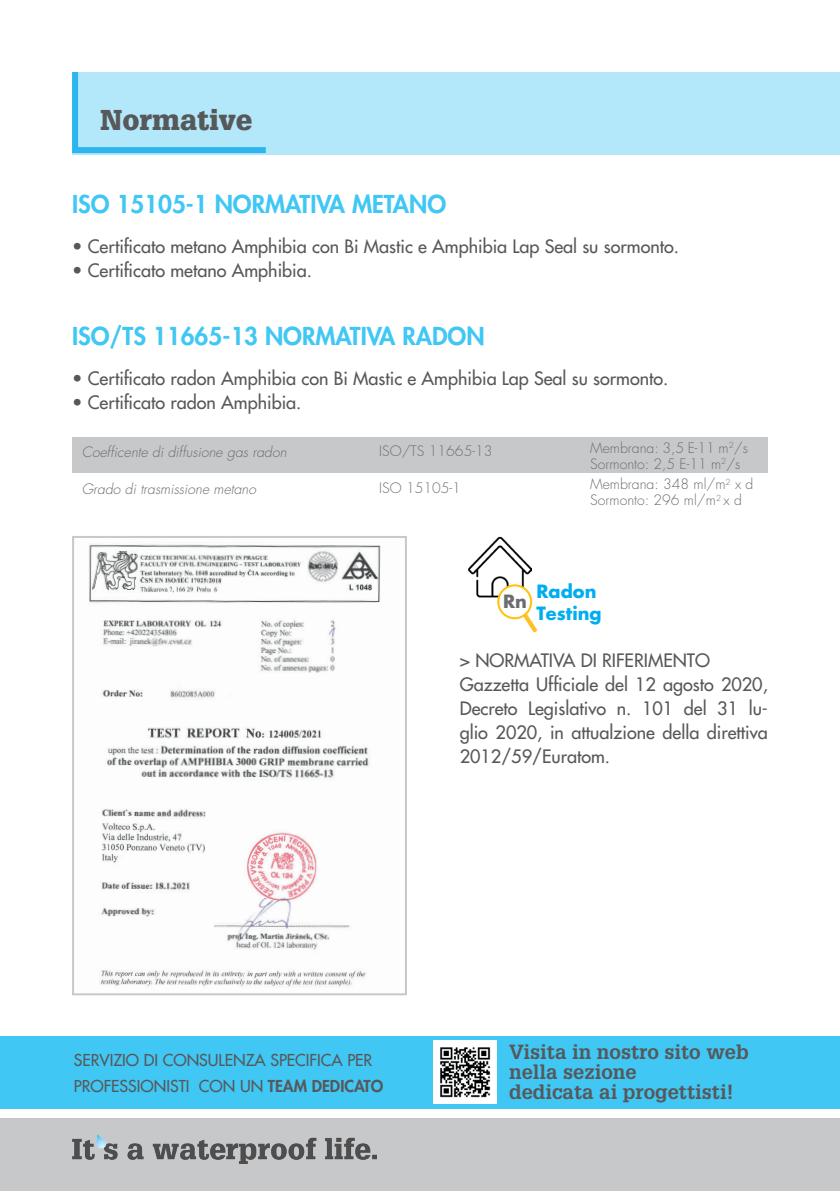
<style>
.page{position:relative;width:840px;height:1191px;background:#fff}
.page>*{position:absolute;margin:0;border:0;box-sizing:border-box;transform-origin:0 0}
.t1{font:900 28px "Glypha LT Std";color:#57585a}
.t2{font:800 24px "Futura Std";color:#40c7f4}
.t3{font:700 20px/20px "Glypha LT Std";color:#57585a}
.t4{font:500 18px/24px "Futura Std";color:#57585a}
.t5{font:700 17.8px/21.4px "Futura Std";color:#00aeef}
.t6{font:700 17.8px "Futura Std";color:#6c6d70}
.t7{font:500 16px/26px "Futura Std";color:#57585a}
.t8{font:300 14px/16px "Futura Std";color:#6c6d70}
.t9{font:italic 300 14px "Futura Std";color:#6c6d70}
.s1{font-weight:800}
</style>
<div class="page">
<img style="left:89px;top:544px;width:292px;height:443px">
<div style="left:72px;top:536px;width:334px;height:459px;border:2px solid #c7c8ca"></div>
<div style="left:72px;top:437px;width:695px;height:36px;background:#c7c8ca"></div>
<svg style="left:516px;top:606px;width:21px;height:26px"></svg>
<img style="left:468px;top:536px;width:63px;height:62px">
<div style="left:498px;top:585px;width:33px;height:33px;background:#fff;border-radius:50%"></div>
<div style="left:497px;top:584px;width:35px;height:35px;border:2px solid #fec210;border-radius:50%"></div>
<div style="left:0;top:1036px;width:839px;height:72px;background:#40c7f4"></div>
<img style="left:433px;top:1040px;width:63px;height:63px">
<svg style="left:72px;top:154px;width:199px;height:1px"></svg>
<div style="left:72px;top:72px;width:767px;height:82px;background:#b3e8fa"></div>
<div style="left:0;top:1118px;width:839px;height:73px;background:#c7c8ca"></div>
<img style="left:72px;top:1134px;width:304px;height:29px">
<h1 class="t1" style="left:101px;top:103px;width:152px">Normative</h1>
<h2 class="t2" style="left:72px;top:189px;width:375px">ISO 15105-1 NORMATIVA METANO</h2>
<p class="t4" style="left:72px;top:234px;width:608px">• Certificato metano Amphibia con Bi Mastic e Amphibia Lap Seal su sormonto.</p>
<p class="t4" style="left:72px;top:258px;width:241px">• Certificato metano Amphibia.</p>
<h2 class="t2" style="left:72px;top:321px;width:414px">ISO/TS 11665-13 NORMATIVA RADON</h2>
<p class="t4" style="left:72px;top:366px;width:597px">• Certificato radon Amphibia con Bi Mastic e Amphibia Lap Seal su sormonto.</p>
<p class="t4" style="left:72px;top:390px;width:231px">• Certificato radon Amphibia.</p>
<p class="t9" style="left:82px;top:443px;width:206px">Coefficente di diffusione gas radon</p>
<p class="t8" style="left:379px;top:444px;width:115px">ISO/TS 11665-13</p>
<p class="t8" style="left:590px;top:440px;width:159px">Membrana: 3,5 E-11 m<sup>2</sup>/s<br>Sormonto: 2,5 E-11 m<sup>2</sup>/s</p>
<p class="t9" style="left:82px;top:480px;width:176px">Grado di trasmissione metano</p>
<p class="t8" style="left:379px;top:480px;width:83px">ISO 15105-1</p>
<p class="t8" style="left:590px;top:477px;width:165px">Membrana: 348 ml/m<sup>2</sup> x d<br>Sormonto: 296 ml/m<sup>2</sup> x d</p>
<p class="t6" style="left:503px;top:589px;width:25px">Rn</p>
<p class="t5" style="left:536px;top:580px;width:67px">Radon<br>Testing</p>
<p class="t4" style="left:459px;top:648px;width:309px">&gt; NORMATIVA DI RIFERIMENTO<br>Gazzetta Ufficiale del 12 agosto 2020,<br>Decreto Legislativo n. 101 del 31 lu&shy;glio 2020, in attualzione della direttiva<br>2012/59/Euratom.</p>
<p class="t7" style="left:74px;top:1047px;width:311px">SERVIZIO DI CONSULENZA SPECIFICA PER<br>PROFESSIONISTI CON UN <span class="s1">TEAM DEDICATO</span></p>
<p class="t3" style="left:509px;top:1041px;width:241px">Visita in nostro sito web nella sezione<br>dedicata ai progettisti!</p>
</div>
